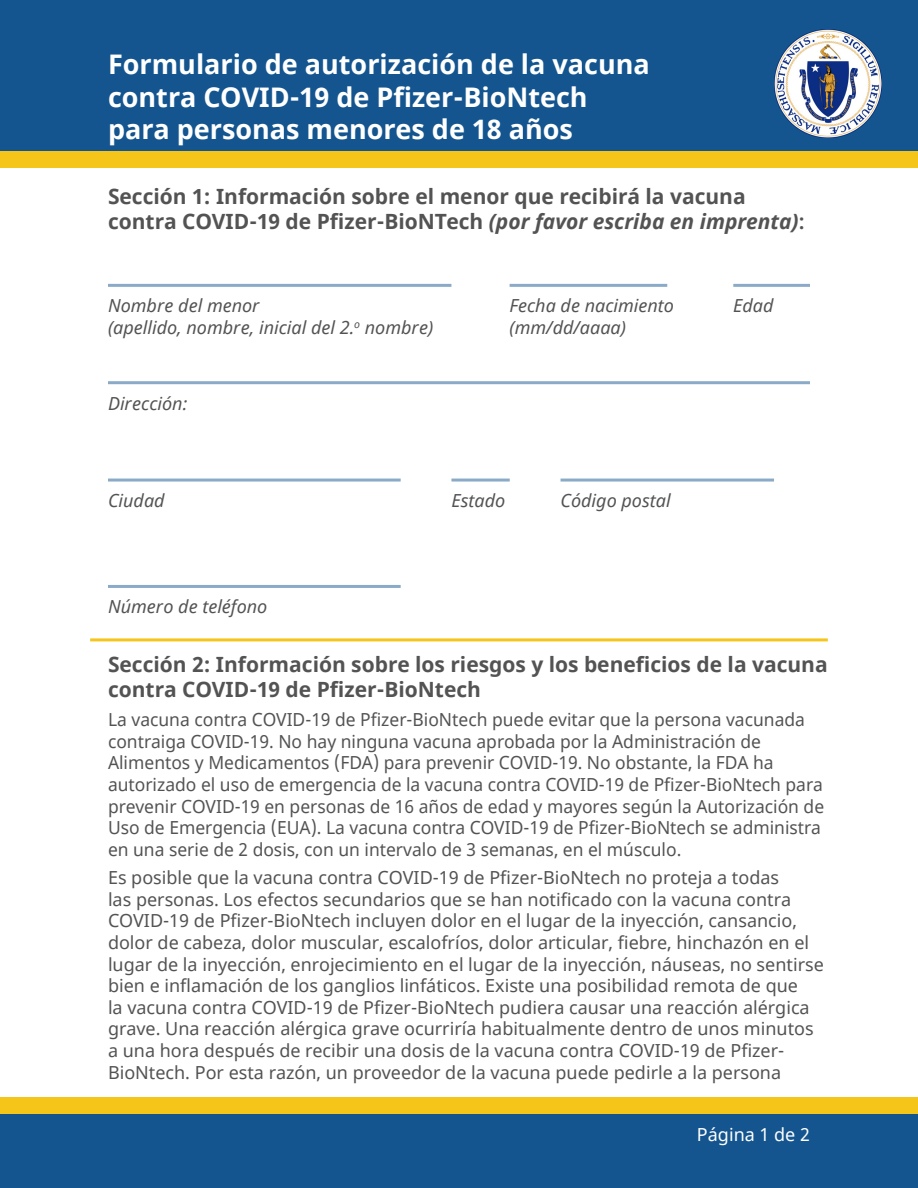
<style>
.page{position:relative;width:918px;height:1188px;background:#fff}
.page>*{position:absolute;margin:0;border:0;box-sizing:border-box;transform-origin:0 0}
.t1{font:700 27px/32.4px "Noto Sans";color:#fff}
.t2{font:700 21px/25.2px "Noto Sans";color:#535353}
.t3{font:18px/21.6px "Noto Sans";color:#535353}
.Paragraph_Style_5{font:italic 18px/21.6px "Noto Sans";color:#535353}
.t4{font:18px "Noto Sans";color:#fff}
.s1{font-style:italic}
.s2{font-weight:600}
</style>
<div class="page">
<div style="left:0;top:0;width:918px;height:151px;background:#14558f"></div>
<div style="left:0;top:1113px;width:918px;height:75px;background:#14558f"></div>
<div style="left:0;top:151px;width:918px;height:16px;background:#f6c51a"></div>
<div style="left:0;top:1097px;width:918px;height:16px;background:#f6c51a"></div>
<img style="left:774px;top:29px;width:108px;height:108px">
<hr style="left:108px;top:284px;width:343px;height:3px;background:#8aaac7">
<hr style="left:733px;top:284px;width:77px;height:3px;background:#8aaac7">
<hr style="left:510px;top:284px;width:157px;height:3px;background:#8aaac7">
<hr style="left:108px;top:381px;width:702px;height:3px;background:#8aaac7">
<hr style="left:451px;top:479px;width:59px;height:3px;background:#8aaac7">
<hr style="left:108px;top:479px;width:293px;height:3px;background:#8aaac7">
<hr style="left:561px;top:479px;width:213px;height:3px;background:#8aaac7">
<hr style="left:90px;top:638px;width:738px;height:3px;background:#f6c51a">
<hr style="left:108px;top:585px;width:293px;height:3px;background:#8aaac7">
<h4 class="t1" style="left:108px;top:49px;width:543px">Formulario de autorización de la vacuna contra COVID-19 de Pfizer-BioNtech para personas menores de 18 años</h4>
<h4 class="t2" style="left:108px;top:184px;width:698px">Sección 1: Información sobre el menor que recibirá la vacuna contra COVID-19 de Pfizer-BioNTech <span class="s1">(por favor escriba en imprenta)</span><span class="s2">:</span></h4>
<p class="Paragraph_Style_5" style="left:108px;top:294px;width:327px">Nombre del menor<br>(apellido, nombre, inicial del 2.<sup>o</sup> nombre)</p>
<p class="Paragraph_Style_5" style="left:108px;top:392px;width:81px">Dirección:</p>
<p class="Paragraph_Style_5" style="left:510px;top:294px;width:166px">Fecha de nacimiento</p>
<p class="Paragraph_Style_5" style="left:733px;top:294px;width:42px">Edad</p>
<p class="Paragraph_Style_5" style="left:510px;top:316px;width:118px">(mm/dd/aaaa)</p>
<p class="Paragraph_Style_5" style="left:108px;top:489px;width:58px">Ciudad</p>
<p class="Paragraph_Style_5" style="left:451px;top:489px;width:55px">Estado</p>
<p class="Paragraph_Style_5" style="left:561px;top:489px;width:112px">Código postal</p>
<p class="Paragraph_Style_5" style="left:108px;top:595px;width:161px">Número de teléfono</p>
<h4 class="t2" style="left:108px;top:652px;width:721px">Sección 2: Información sobre los riesgos y los beneficios de la vacuna contra COVID-19 de Pfizer-BioNtech</h4>
<h4 class="t3" style="left:108px;top:710px;width:718px">La vacuna contra COVID-19 de Pfizer-BioNtech puede evitar que la persona vacunada contraiga COVID-19. No hay ninguna vacuna aprobada por la Administración de Alimentos y Medicamentos (FDA) para prevenir COVID-19. No obstante, la FDA ha autorizado el uso de emergencia de la vacuna contra COVID-19 de Pfizer-BioNtech para prevenir COVID-19 en personas de 16 años de edad y mayores según la Autorización de Uso de Emergencia (EUA). La vacuna contra COVID-19 de Pfizer-BioNtech se administra en una serie de 2 dosis, con un intervalo de 3 semanas, en el músculo.</h4>
<h4 class="t3" style="left:108px;top:868px;width:717px">Es posible que la vacuna contra COVID-19 de Pfizer-BioNtech no proteja a todas<br>las personas. Los efectos secundarios que se han notificado con la vacuna contra COVID-19 de Pfizer-BioNtech incluyen dolor en el lugar de la inyección, cansancio, dolor de cabeza, dolor muscular, escalofríos, dolor articular, fiebre, hinchazón en el lugar de la inyección, enrojecimiento en el lugar de la inyección, náuseas, no sentirse bien e inflamación de los ganglios linfáticos. Existe una posibilidad remota de que<br>la vacuna contra COVID-19 de Pfizer-BioNtech pudiera causar una reacción alérgica grave. Una reacción alérgica grave ocurriría habitualmente dentro de unos minutos a una hora después de recibir una dosis de la vacuna contra COVID-19 de Pfizer-BioNtech. Por esta razón, un proveedor de la vacuna puede pedirle a la persona</h4>
<p class="t4" style="left:697px;top:1122px;width:115px">Página 1 de 2</p>
</div>
